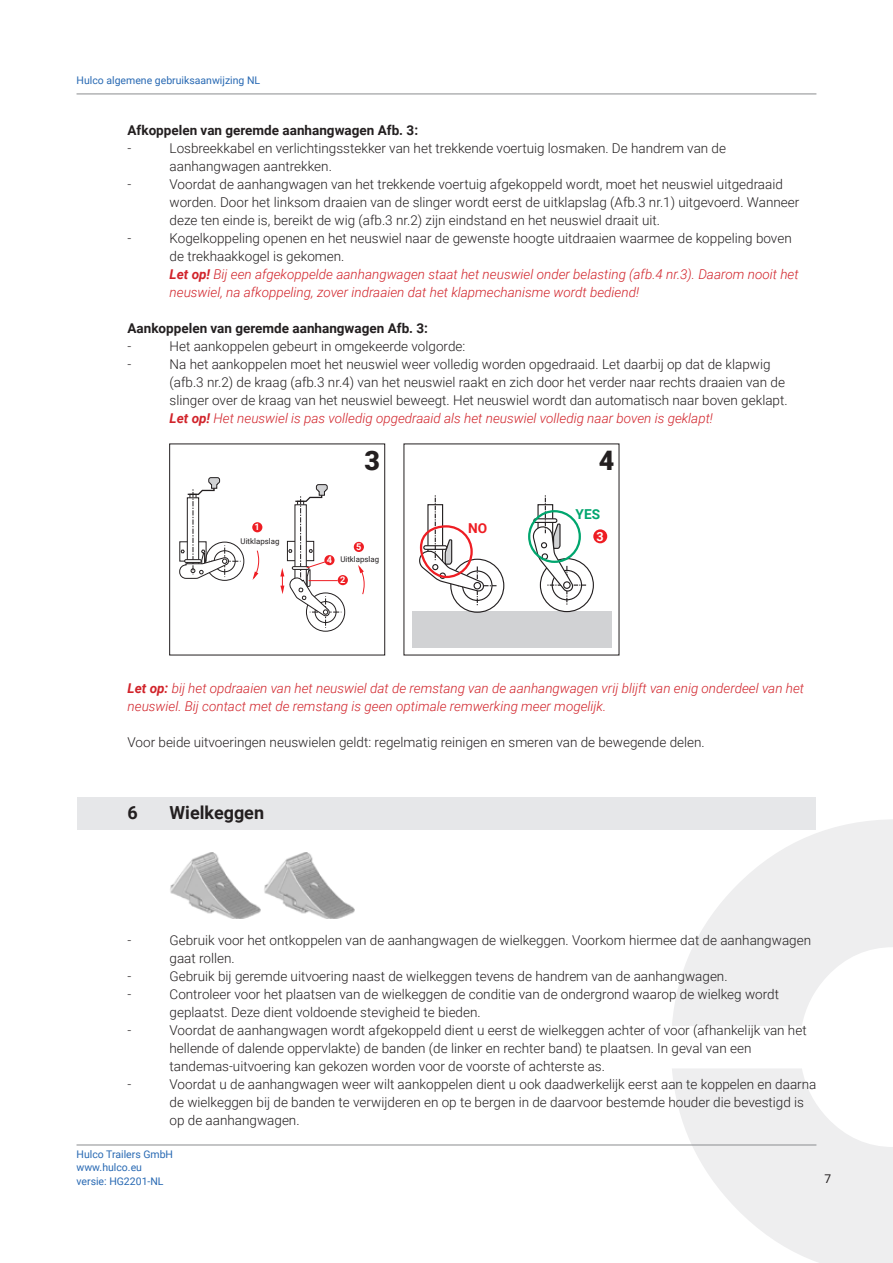
<style>
.page{position:relative;width:893px;height:1263px;background:#fff}
.page>*{position:absolute;margin:0;border:0;box-sizing:border-box;transform-origin:0 0}
.t1{font:900 26.85px "Roboto";color:#231f20}
.Body_9_12_roboto_lig{font:700 18px "Roboto";color:#231f20}
.t2{font:700 13.65px "Roboto";color:#00a66e}
.t3{font:700 13.65px "Roboto";color:#ee1d23}
.Body_9_12_roboto_lig-2{font:300 13.5px "Roboto";color:#231f20}
.Body_9_12_roboto_lig-3{font:italic 300 13.5px/18px "Roboto";color:#d1232a}
.Body_9_12_roboto_lig-4{font:700 13.5px "Roboto";color:#231f20}
.t4{font:700 12.6px "Roboto";color:#fff}
.t5{font:12px "Roboto";color:#231f20}
.t6{font:10.5px/13.5px "Roboto";color:#2869b3}
.t7{font:700 9.15px "Roboto";color:#fff}
.t8{font:7.8px "Roboto";color:#231f20}
.s1{font-weight:700}
.s2{font-weight:700;font-size:9.15px;color:#fff}
</style>
<div class="page">
<svg style="left:672px;top:819px;width:221px;height:444px;fill:#eeeeef"></svg>
<hr style="left:77px;top:1144px;width:739px;height:1px;background:#8a8c8f">
<hr style="left:77px;top:94px;width:739px;height:1px;background:#8a8c8f">
<div style="left:77px;top:797px;width:739px;height:33px;background:#e6e7e9"></div>
<div style="left:412px;top:612px;width:199px;height:36px;background:#d1d2d4"></div>
<div style="left:169px;top:443px;width:216px;height:212px;border:1px solid #231f20"></div>
<div style="left:205px;top:542px;width:39px;height:39px;border:1px solid #231f20;border-radius:50%"></div>
<svg style="left:179px;top:477px;width:62px;height:102px"></svg>
<div style="left:252px;top:522px;width:10px;height:10px;background:#ee1d23;border-radius:50%"></div>
<svg style="left:253px;top:550px;width:6px;height:30px"></svg>
<div style="left:354px;top:542px;width:10px;height:10px;background:#ee1d23;border-radius:50%"></div>
<div style="left:306px;top:593px;width:39px;height:38px;border:1px solid #231f20;border-radius:50%"></div>
<div style="left:338px;top:575px;width:10px;height:10px;background:#ee1d23;border-radius:50%"></div>
<svg style="left:358px;top:565px;width:7px;height:30px"></svg>
<svg style="left:280px;top:484px;width:62px;height:144px"></svg>
<svg style="left:531px;top:495px;width:55px;height:110px"></svg>
<svg style="left:419px;top:495px;width:78px;height:110px"></svg>
<div style="left:528px;top:510px;width:53px;height:53px;border:2px solid #00a66e;border-radius:50%"></div>
<div style="left:593px;top:529px;width:14px;height:14px;background:#ee1d23;border-radius:50%"></div>
<img style="left:170px;top:852px;width:185px;height:66px">
<p class="t6" style="left:77px;top:74px;width:185px">Hulco algemene gebruiksaanwijzing NL</p>
<p class="Body_9_12_roboto_lig-4" style="left:128px;top:120px;width:292px">Afkoppelen van geremde aanhangwagen Afb. 3:</p>
<p class="Body_9_12_roboto_lig-2" style="left:128px;top:138px;width:5px">-</p>
<p class="Body_9_12_roboto_lig-2" style="left:170px;top:138px;width:558px">Losbreekkabel en verlichtingsstekker van het trekkende voertuig losmaken. De handrem van de</p>
<p class="Body_9_12_roboto_lig-2" style="left:170px;top:156px;width:164px">aanhangwagen aantrekken.</p>
<p class="Body_9_12_roboto_lig-2" style="left:128px;top:174px;width:5px">-</p>
<p class="Body_9_12_roboto_lig-2" style="left:170px;top:174px;width:615px">Voordat de aanhangwagen van het trekkende voertuig afgekoppeld wordt, moet het neuswiel uitgedraaid</p>
<p class="Body_9_12_roboto_lig-2" style="left:170px;top:192px;width:631px">worden. Door het linksom draaien van de slinger wordt eerst de uitklapslag (Afb.3 nr.1) uitgevoerd. Wanneer</p>
<p class="Body_9_12_roboto_lig-2" style="left:170px;top:210px;width:492px">deze ten einde is, bereikt de wig (afb.3 nr.2) zijn eindstand en het neuswiel draait uit.</p>
<p class="Body_9_12_roboto_lig-2" style="left:128px;top:228px;width:5px">-</p>
<p class="Body_9_12_roboto_lig-2" style="left:170px;top:228px;width:624px">Kogelkoppeling openen en het neuswiel naar de gewenste hoogte uitdraaien waarmee de koppeling boven</p>
<p class="Body_9_12_roboto_lig-2" style="left:170px;top:246px;width:176px">de trekhaakkogel is gekomen.</p>
<p class="Body_9_12_roboto_lig-3" style="left:170px;top:264px;width:631px"><span class="s1">Let op!</span> Bij een afgekoppelde aanhangwagen staat het neuswiel onder belasting (afb.4 nr.3). Daarom nooit het</p>
<p class="Body_9_12_roboto_lig-3" style="left:170px;top:282px;width:471px">neuswiel, na afkoppeling, zover indraaien dat het klapmechanisme wordt bediend!</p>
<p class="Body_9_12_roboto_lig-4" style="left:128px;top:318px;width:302px">Aankoppelen van geremde aanhangwagen Afb. 3:</p>
<p class="Body_9_12_roboto_lig-2" style="left:128px;top:336px;width:5px">-</p>
<p class="Body_9_12_roboto_lig-2" style="left:170px;top:336px;width:297px">Het aankoppelen gebeurt in omgekeerde volgorde:</p>
<p class="Body_9_12_roboto_lig-2" style="left:128px;top:354px;width:5px">-</p>
<p class="Body_9_12_roboto_lig-2" style="left:170px;top:354px;width:602px">Na het aankoppelen moet het neuswiel weer volledig worden opgedraaid. Let daarbij op dat de klapwig</p>
<p class="Body_9_12_roboto_lig-2" style="left:170px;top:372px;width:617px">(afb.3 nr.2) de kraag (afb.3 nr.4) van het neuswiel raakt en zich door het verder naar rechts draaien van de</p>
<p class="Body_9_12_roboto_lig-2" style="left:170px;top:390px;width:620px">slinger over de kraag van het neuswiel beweegt. Het neuswiel wordt dan automatisch naar boven geklapt.</p>
<p class="Body_9_12_roboto_lig-3" style="left:170px;top:408px;width:545px"><span class="s1">Let op!</span> Het neuswiel is pas volledig opgedraaid als het neuswiel volledig naar boven is geklapt!</p>
<p class="t7" style="left:255px;top:521px;width:7px">1</p>
<p class="t8" style="left:241px;top:535px;width:40px">Uitklapslag</p>
<p class="t1" style="left:364px;top:442px;width:17px">3</p>
<p class="t1" style="left:599px;top:442px;width:17px">4</p>
<p class="t7" style="left:356px;top:540px;width:7px">5</p>
<p class="t8" style="left:327px;top:554px;width:54px"><span class="s2">4</span> Uitklapslag</p>
<p class="t7" style="left:340px;top:574px;width:7px">2</p>
<p class="t3" style="left:468px;top:519px;width:21px">NO</p>
<p class="t2" style="left:576px;top:505px;width:26px">YES</p>
<p class="t4" style="left:597px;top:527px;width:9px">3</p>
<p class="Body_9_12_roboto_lig-3" style="left:128px;top:678px;width:678px"><span class="s1">Let op:</span> bij het opdraaien van het neuswiel dat de remstang van de aanhangwagen vrij blijft van enig onderdeel van het neuswiel. Bij contact met de remstang is geen optimale remwerking meer mogelijk.</p>
<p class="Body_9_12_roboto_lig-2" style="left:128px;top:732px;width:579px">Voor beide uitvoeringen neuswielen geldt: regelmatig reinigen en smeren van de bewegende delen.</p>
<p class="Body_9_12_roboto_lig" style="left:128px;top:799px;width:12px">6</p>
<p class="Body_9_12_roboto_lig" style="left:170px;top:799px;width:96px">Wielkeggen</p>
<p class="Body_9_12_roboto_lig-2" style="left:128px;top:930px;width:5px">-</p>
<p class="Body_9_12_roboto_lig-2" style="left:170px;top:930px;width:643px">Gebruik voor het ontkoppelen van de aanhangwagen de wielkeggen. Voorkom hiermee dat de aanhangwagen</p>
<p class="Body_9_12_roboto_lig-2" style="left:170px;top:948px;width:67px">gaat rollen.</p>
<p class="Body_9_12_roboto_lig-2" style="left:128px;top:966px;width:5px">-</p>
<p class="Body_9_12_roboto_lig-2" style="left:170px;top:966px;width:560px">Gebruik bij geremde uitvoering naast de wielkeggen tevens de handrem van de aanhangwagen.</p>
<p class="Body_9_12_roboto_lig-2" style="left:128px;top:984px;width:5px">-</p>
<p class="Body_9_12_roboto_lig-2" style="left:170px;top:984px;width:611px">Controleer voor het plaatsen van de wielkeggen de conditie van de ondergrond waarop de wielkeg wordt</p>
<p class="Body_9_12_roboto_lig-2" style="left:170px;top:1002px;width:313px">geplaatst. Deze dient voldoende stevigheid te bieden.</p>
<p class="Body_9_12_roboto_lig-2" style="left:128px;top:1020px;width:5px">-</p>
<p class="Body_9_12_roboto_lig-2" style="left:170px;top:1020px;width:639px">Voordat de aanhangwagen wordt afgekoppeld dient u eerst de wielkeggen achter of voor (afhankelijk van het</p>
<p class="Body_9_12_roboto_lig-2" style="left:170px;top:1038px;width:583px">hellende of dalende oppervlakte) de banden (de linker en rechter band) te plaatsen. In geval van een</p>
<p class="Body_9_12_roboto_lig-2" style="left:170px;top:1056px;width:437px">tandemas-uitvoering kan gekozen worden voor de voorste of achterste as.</p>
<p class="Body_9_12_roboto_lig-2" style="left:128px;top:1074px;width:5px">-</p>
<p class="Body_9_12_roboto_lig-2" style="left:170px;top:1074px;width:648px">Voordat u de aanhangwagen weer wilt aankoppelen dient u ook daadwerkelijk eerst aan te koppelen en daarna</p>
<p class="Body_9_12_roboto_lig-2" style="left:170px;top:1092px;width:636px">de wielkeggen bij de banden te verwijderen en op te bergen in de daarvoor bestemde houder die bevestigd is</p>
<p class="Body_9_12_roboto_lig-2" style="left:170px;top:1110px;width:132px">op de aanhangwagen.</p>
<p class="t6" style="left:77px;top:1147px;width:98px">Hulco Trailers GmbH www.hulco.eu versie: HG2201-NL</p>
<p class="t5" style="left:825px;top:1170px;width:8px">7</p>
</div>
